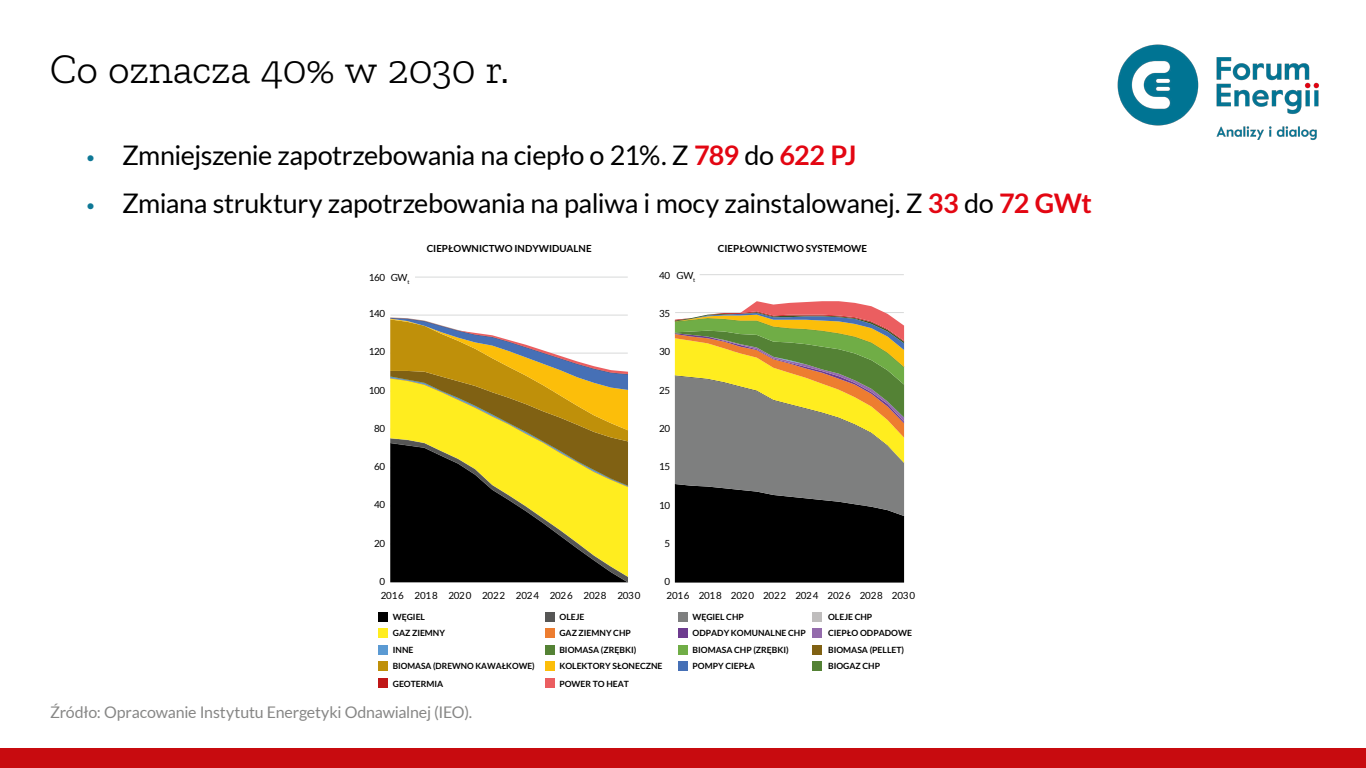
<style>
.page{position:relative;width:1366px;height:768px;background:#fff}
.page>*{position:absolute;margin:0;border:0;box-sizing:border-box;transform-origin:0 0}
.t1{font:300 42px "Zilla Slab";letter-spacing:-.015em;color:#000}
.t2{font:27px "Lato";letter-spacing:-.015em;color:#000}
.List_Paragraph{font:16px "Lato";letter-spacing:-.015em;color:#878786}
.t3{font:9.8px "Lato";letter-spacing:-.025em;color:#000}
.t4{font:700 9.8px "Lato";color:#000}
.t5{font:700 8.6px "Lato";color:#000}
.s1{font-family:"Zilla Slab";color:#0e7896}
.s2{font-weight:700;color:#e30612}
</style>
<div class="page">
<div style="left:0;top:748px;width:1366px;height:20px;background:#c80b0f"></div>
<img style="left:1117px;top:44px;width:202px;height:96px">
<hr style="left:390px;top:315px;width:238px;height:1px;background:#d8d9d9">
<hr style="left:415px;top:277px;width:213px;height:1px;background:#d8d9d9">
<svg style="left:390px;top:318px;width:238px;height:264px;background:#94842d"></svg>
<hr style="left:700px;top:274px;width:204px;height:1px;background:#d8d9d9">
<svg style="left:675px;top:301px;width:229px;height:282px;background:#706b44"></svg>
<div style="left:378px;top:612px;width:10px;height:10px;background:#000"></div>
<div style="left:678px;top:629px;width:9px;height:9px;background:#6d3b8f"></div>
<div style="left:812px;top:629px;width:10px;height:9px;background:#946bac"></div>
<div style="left:378px;top:645px;width:10px;height:9px;background:#5b9ad3"></div>
<div style="left:545px;top:645px;width:9px;height:9px;background:#548235"></div>
<div style="left:678px;top:645px;width:9px;height:9px;background:#70ad46"></div>
<div style="left:545px;top:661px;width:9px;height:9px;background:#fcbe0a"></div>
<div style="left:678px;top:661px;width:9px;height:9px;background:#4670b6"></div>
<div style="left:812px;top:661px;width:10px;height:9px;background:#548235"></div>
<div style="left:378px;top:679px;width:10px;height:9px;background:#c01717"></div>
<div style="left:545px;top:679px;width:9px;height:9px;background:#eb5e60"></div>
<div style="left:812px;top:645px;width:10px;height:9px;background:#806113"></div>
<div style="left:378px;top:661px;width:10px;height:9px;background:#bf900a"></div>
<div style="left:678px;top:612px;width:9px;height:10px;background:#7e7f7f"></div>
<div style="left:545px;top:612px;width:9px;height:10px;background:#565655"></div>
<div style="left:812px;top:612px;width:10px;height:10px;background:#bfbdbd"></div>
<div style="left:378px;top:629px;width:10px;height:9px;background:#ffed1f"></div>
<div style="left:545px;top:629px;width:9px;height:9px;background:#ed7d30"></div>
<p class="t1" style="left:50px;top:46px;width:461px">Co oznacza 40% w 2030 r.</p>
<p class="t2" style="left:86px;top:140px;width:772px"><span class="s1">•</span> Zmniejszenie zapotrzebowania na ciepło o 21%. Z <span class="s2">789</span> do <span class="s2">622 PJ</span></p>
<p class="t2" style="left:86px;top:188px;width:1008px"><span class="s1">•</span> Zmiana struktury zapotrzebowania na paliwa i mocy zainstalowanej. Z <span class="s2">33</span> do <span class="s2">72 GWt</span></p>
<p class="t4" style="left:427px;top:243px;width:166px">CIEPŁOWNICTWO INDYWIDUALNE</p>
<p class="t4" style="left:718px;top:243px;width:151px">CIEPŁOWNICTWO SYSTEMOWE</p>
<p class="t3" style="left:659px;top:270px;width:13px">40</p>
<p class="t3" style="left:369px;top:272px;width:42px">160 GW<sub>t</sub></p>
<p class="t3" style="left:676px;top:270px;width:20px">GW<sub>t</sub></p>
<p class="t3" style="left:369px;top:308px;width:18px">140</p>
<p class="t3" style="left:659px;top:308px;width:13px">35</p>
<p class="t3" style="left:369px;top:346px;width:18px">120</p>
<p class="t3" style="left:659px;top:346px;width:13px">30</p>
<p class="t3" style="left:369px;top:385px;width:18px">100</p>
<p class="t3" style="left:659px;top:385px;width:13px">25</p>
<p class="t3" style="left:374px;top:423px;width:13px">80</p>
<p class="t3" style="left:659px;top:423px;width:13px">20</p>
<p class="t3" style="left:374px;top:461px;width:13px">60</p>
<p class="t3" style="left:659px;top:461px;width:13px">15</p>
<p class="t3" style="left:374px;top:499px;width:13px">40</p>
<p class="t3" style="left:659px;top:500px;width:13px">10</p>
<p class="t3" style="left:374px;top:538px;width:13px">20</p>
<p class="t3" style="left:664px;top:538px;width:7px">5</p>
<p class="t3" style="left:379px;top:576px;width:7px">0</p>
<p class="t3" style="left:664px;top:576px;width:7px">0</p>
<p class="t3" style="left:381px;top:590px;width:261px">2016 2018 2020 2022 2024 2026 2028 2030</p>
<p class="t3" style="left:667px;top:590px;width:250px">2016 2018 2020 2022 2024 2026 2028 2030</p>
<p class="t5" style="left:393px;top:612px;width:34px">WĘGIEL</p>
<p class="t5" style="left:559px;top:612px;width:26px">OLEJE</p>
<p class="t5" style="left:692px;top:612px;width:53px">WĘGIEL CHP</p>
<p class="t5" style="left:828px;top:612px;width:46px">OLEJE CHP</p>
<p class="t5" style="left:393px;top:628px;width:54px">GAZ ZIEMNY</p>
<p class="t5" style="left:559px;top:628px;width:73px">GAZ ZIEMNY CHP</p>
<p class="t5" style="left:693px;top:628px;width:115px">ODPADY KOMUNALNE CHP</p>
<p class="t5" style="left:828px;top:628px;width:85px">CIEPŁO ODPADOWE</p>
<p class="t5" style="left:393px;top:644px;width:22px">INNE</p>
<p class="t5" style="left:559px;top:644px;width:78px">BIOMASA (ZRĘBKI)</p>
<p class="t5" style="left:693px;top:644px;width:98px">BIOMASA CHP (ZRĘBKI)</p>
<p class="t5" style="left:559px;top:661px;width:105px">KOLEKTORY SŁONECZNE</p>
<p class="t5" style="left:693px;top:661px;width:64px">POMPY CIEPŁA</p>
<p class="t5" style="left:828px;top:661px;width:54px">BIOGAZ CHP</p>
<p class="t5" style="left:393px;top:678px;width:52px">GEOTERMIA</p>
<p class="t5" style="left:559px;top:678px;width:71px">POWER TO HEAT</p>
<p class="t5" style="left:828px;top:644px;width:77px">BIOMASA (PELLET)</p>
<p class="t5" style="left:393px;top:661px;width:143px">BIOMASA (DREWNO KAWAŁKOWE)</p>
<p class="List_Paragraph" style="left:50px;top:703px;width:424px">Źródło: Opracowanie Instytutu Energetyki Odnawialnej (IEO).</p>
</div>
